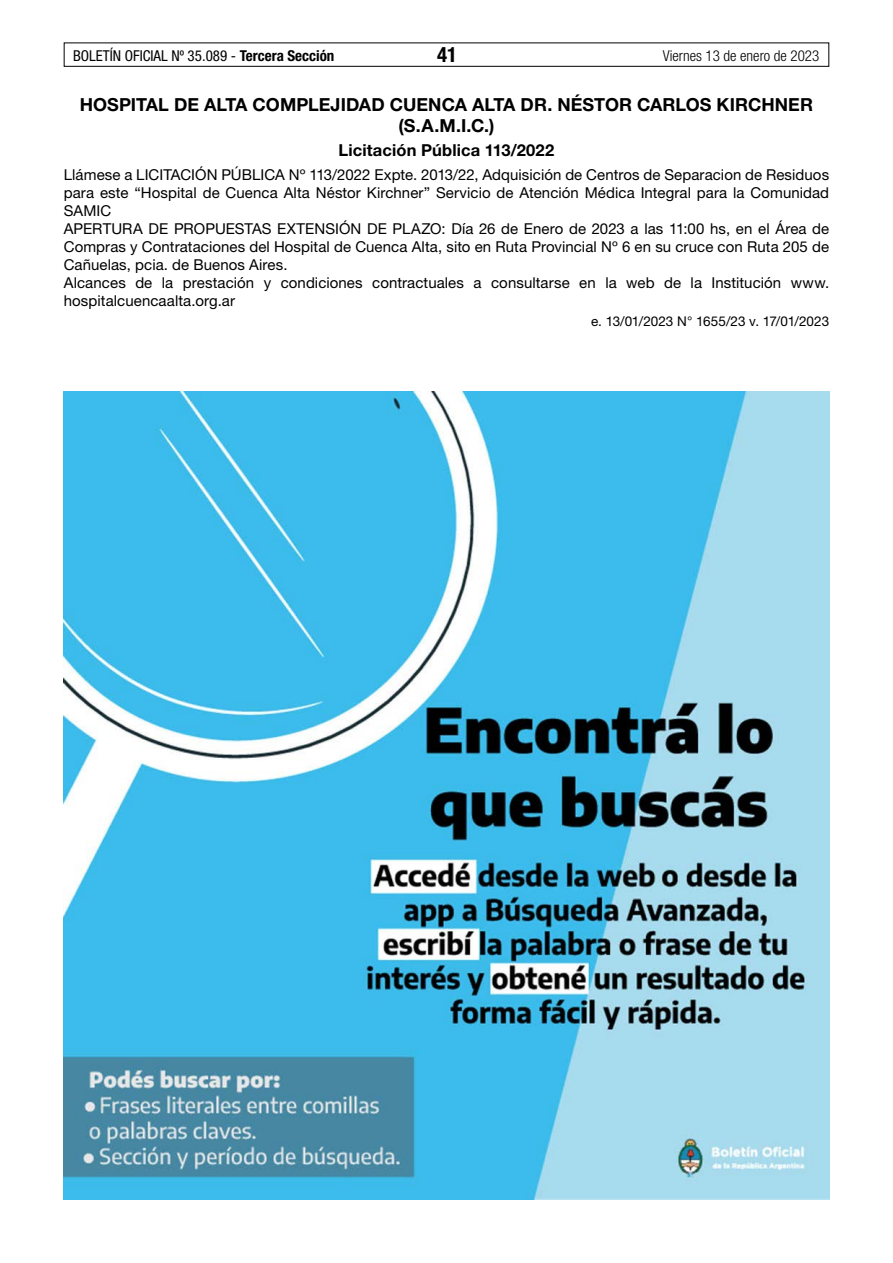
<style>
.page{position:relative;width:893px;height:1263px;background:#fff}
.page>*{position:absolute;margin:0;border:0;box-sizing:border-box;transform-origin:0 0}
.t1{font:700 condensed 21px "Helvetica Neue LT Std";color:#000}
.t2{font:700 18px/21px "Helvetica Neue LT Std";letter-spacing:.005em;color:#000;text-align:center}
.t3{font:700 16.5px "Helvetica Neue LT Std";letter-spacing:.01em;color:#000}
.t4{font:15px/18px "Helvetica Neue LT Std";letter-spacing:.005em;color:#000}
.t5{font:condensed 15px "Helvetica Neue LT Std";color:#000}
.t6{font:300 condensed 15px "Helvetica Neue LT Std";color:#000}
.t7{font:13.5px "Helvetica Neue LT Std";letter-spacing:-.005em;color:#000}
.s1{font-weight:700}
</style>
<div class="page">
<div style="left:64px;top:43px;width:765px;height:24px;border:1px solid #000"></div>
<img style="left:64px;top:391px;width:765px;height:808px">
<p class="t5" style="left:73px;top:47px;width:263px">BOLETÍN OFICIAL Nº 35.089 - <span class="s1">Tercera Sección</span></p>
<h1 class="t1" style="left:437px;top:42px;width:22px">41</h1>
<p class="t6" style="left:663px;top:47px;width:158px">Viernes 13 de enero de 2023</p>
<p class="t2" style="left:80px;top:93px;width:735px">HOSPITAL DE ALTA COMPLEJIDAD CUENCA ALTA DR. NÉSTOR CARLOS KIRCHNER (S.A.M.I.C.)</p>
<p class="t3" style="left:339px;top:140px;width:217px">Licitación Pública 113/2022</p>
<p class="t4" style="left:64px;top:166px;width:767px">Llámese a LICITACIÓN PÚBLICA Nº 113/2022 Expte. 2013/22, Adquisición de Centros de Separacion de Residuos para este “Hospital de Cuenca Alta Néstor Kirchner” Servicio de Atención Médica Integral para la Comunidad SAMIC<br>APERTURA DE PROPUESTAS EXTENSIÓN DE PLAZO: Día 26 de Enero de 2023 a las 11:00 hs, en el Área de Compras y Contrataciones del Hospital de Cuenca Alta, sito en Ruta Provincial Nº 6 en su cruce con Ruta 205 de Cañuelas, pcia. de Buenos Aires.<br>Alcances de la prestación y condiciones contractuales a consultarse en la web de la Institución www. hospitalcuencaalta.org.ar</p>
<p class="t7" style="left:591px;top:313px;width:240px">e. 13/01/2023 N° 1655/23 v. 17/01/2023</p>
</div>
